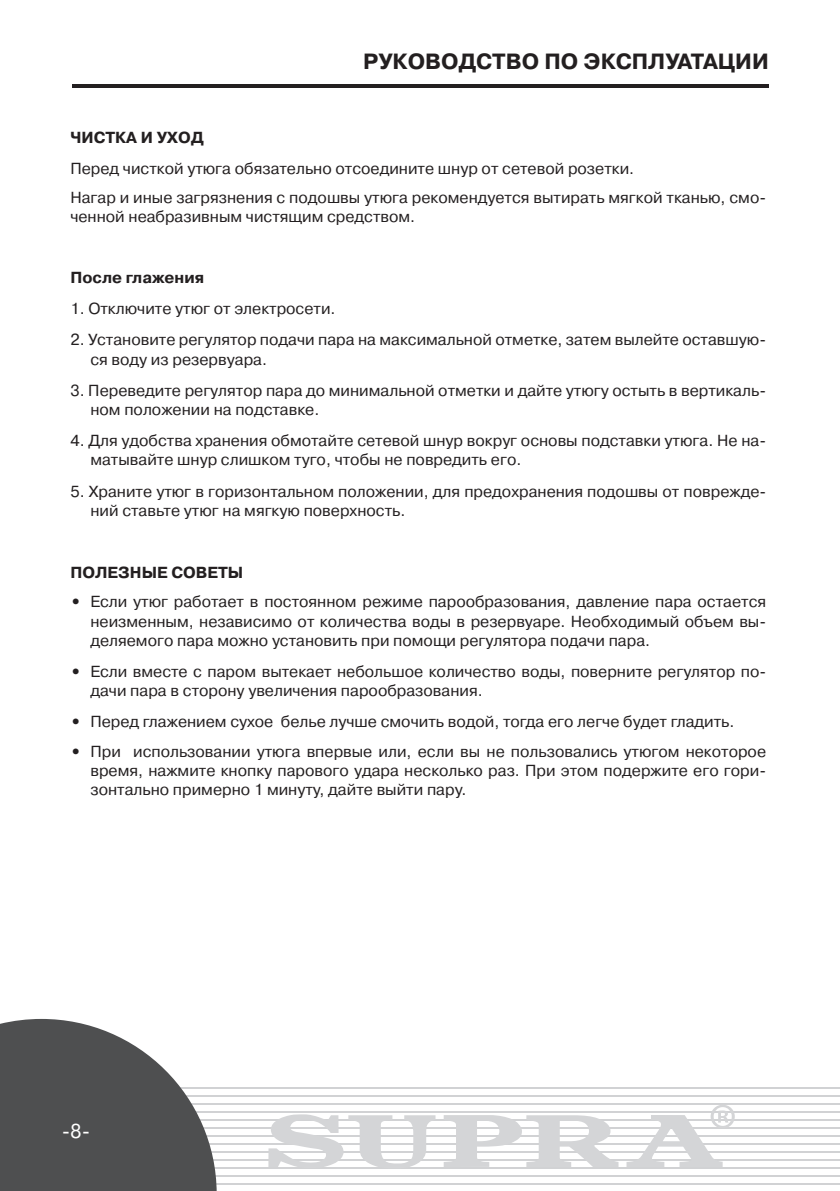
<style>
.page{position:relative;width:840px;height:1191px;background:#fff}
.page>*{position:absolute;margin:0;border:0;box-sizing:border-box;transform-origin:0 0}
.t1{font:700 22px "Pragmatica C";color:#231f20}
.t2{font:20px "Pragmatica C";color:#fff}
.t3{font:16px/19.2px "Pragmatica C";color:#231f20}
.t4{font:700 16px "Pragmatica C";color:#231f20}
.s1{font-weight:700}
</style>
<div class="page">
<hr style="left:0;top:1190px;width:839px;height:1px;background:#d1d2d4">
<hr style="left:0;top:1182px;width:839px;height:2px;background:#d1d2d4">
<hr style="left:0;top:1174px;width:839px;height:2px;background:#d1d2d4">
<hr style="left:0;top:1166px;width:839px;height:2px;background:#d1d2d4">
<hr style="left:0;top:1158px;width:839px;height:2px;background:#d1d2d4">
<hr style="left:0;top:1150px;width:839px;height:2px;background:#d1d2d4">
<hr style="left:0;top:1142px;width:839px;height:2px;background:#d1d2d4">
<hr style="left:0;top:1134px;width:839px;height:2px;background:#d1d2d4">
<hr style="left:0;top:1126px;width:839px;height:2px;background:#d1d2d4">
<hr style="left:0;top:1119px;width:839px;height:2px;background:#d1d2d4">
<hr style="left:0;top:1111px;width:839px;height:2px;background:#d1d2d4">
<hr style="left:0;top:1103px;width:839px;height:2px;background:#d1d2d4">
<hr style="left:0;top:1095px;width:839px;height:2px;background:#d1d2d4">
<hr style="left:0;top:1087px;width:839px;height:2px;background:#d1d2d4">
<svg style="left:0;top:1019px;width:216px;height:172px"></svg>
<svg style="left:268px;top:1105px;width:466px;height:62px"></svg>
<hr style="left:72px;top:84px;width:696px;height:3px;background:#231f20">
<h1 class="t1" style="left:363px;top:49px;width:407px">руководство по эксплуатации</h1>
<p class="t4" style="left:70px;top:128px;width:22px">ЧИСТКАИУ</p>
<p class="t4" style="left:167px;top:128px;width:25px">ХОД</p>
<p class="t3" style="left:70px;top:154px;width:696px;line-height:29.2px">Перед чисткой утюга обязательно отсоедините шнур от сетевой розетки.<br>Нагар и иные загрязнения с подошвы утюга рекомендуется вытирать мягкой тканью, смо-</p>
<p class="t3" style="left:70px;top:207px;width:346px">ченной неабразивным чистящим средством.</p>
<p class="t4" style="left:70px;top:268px;width:135px">После глажения</p>
<p class="t3" style="left:70px;top:299px;width:266px">1. Отключите утюг от электросети.</p>
<p class="t3" style="left:90px;top:330px;width:677px;text-indent:-20px">2. Установите регулятор подачи пара на максимальной отметке, затем вылейте оставшую&shy;ся воду из резервуара.</p>
<p class="t3" style="left:90px;top:381px;width:676px;text-indent:-20px">3. Переведите регулятор пара до минимальной отметки и дайте утюгу остыть в вертикаль&shy;ном положении на подставке.</p>
<p class="t3" style="left:90px;top:431px;width:676px;text-indent:-20px">4. Для удобства хранения обмотайте сетевой шнур вокруг основы подставки утюга. Не на&shy;матывайте шнур слишком туго, чтобы не повредить его.</p>
<p class="t3" style="left:90px;top:481px;width:677px;text-indent:-20px">5. Храните утюг в горизонтальном положении, для предохранения подошвы от поврежде&shy;ний ставьте утюг на мягкую поверхность.</p>
<p class="t4" style="left:70px;top:564px;width:13px">ПОЛ</p>
<p class="t4" style="left:107px;top:564px;width:71px">ЕЗНЫЕ СОВ</p>
<p class="t4" style="left:207px;top:564px;width:37px">ЕТЫ</p>
<p class="t3" style="left:90px;top:592px;width:677px;text-align:justify;text-indent:-20px"><span class="s1">•</span> Если утюг работает в постоянном режиме парообразования, давление пара остается неизменным, независимо от количества воды в резервуаре. Необходимый объем вы&shy;деляемого пара можно установить при помощи регулятора подачи пара.</p>
<p class="t3" style="left:90px;top:662px;width:677px;text-indent:-20px"><span class="s1">•</span> Если вместе с паром вытекает небольшое количество воды, поверните регулятор по&shy;дачи пара в сторону увеличения парообразования.</p>
<p class="t3" style="left:70px;top:712px;width:665px"><span class="s1">•</span> Перед глажением сухое белье лучше смочить водой, тогда его легче будет гладить.</p>
<p class="t3" style="left:90px;top:743px;width:677px;line-height:18.6px;text-align:justify;text-indent:-20px"><span class="s1">•</span> При использовании утюга впервые или, если вы не пользовались утюгом некоторое время, нажмите кнопку парового удара несколько раз. При этом подержите его гори&shy;зонтально примерно 1 минуту, дайте выйти пару.</p>
<p class="t2" style="left:62px;top:1119px;width:30px">-8-</p>
</div>
